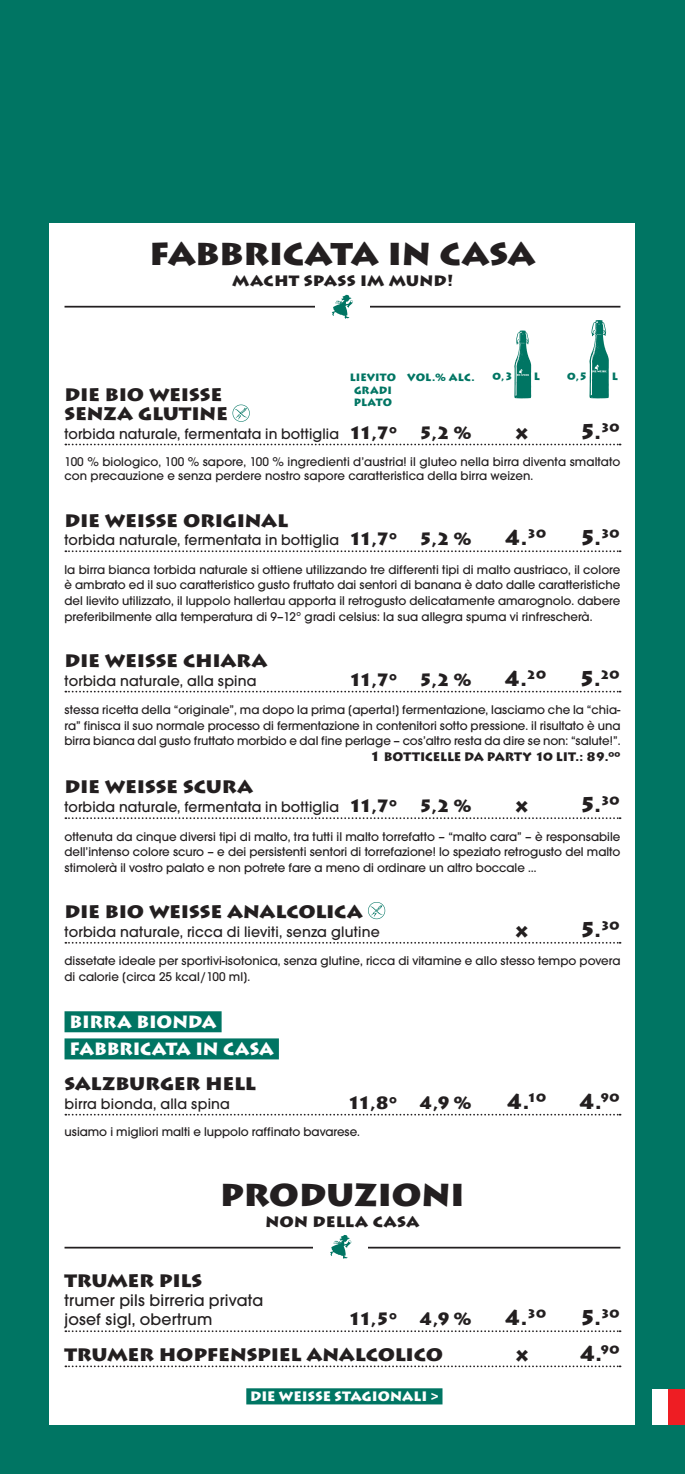
<style>
.page{position:relative;width:685px;height:1474px;background:#fff}
.page>*{position:absolute;margin:0;border:0;box-sizing:border-box;transform-origin:0 0}
.t1{font:900 36.75px "Lithos Pro";letter-spacing:-.015em;color:#231f20}
.t2{font:900 21px/19.2px "Lithos Pro";letter-spacing:-.015em;color:#231f20}
.t3{font:900 17.5px "Lithos Pro";letter-spacing:.005em;color:#231f20}
.t4{font:500 17.5px/19.2px "Avant Garde Gothic Itc T";letter-spacing:.01em;color:#231f20}
.t5{font:900 17.5px/27.1px "Lithos Pro";letter-spacing:-.01em;color:#fff}
.t6{font:500 15.75px "Avant Garde Gothic Itc T";letter-spacing:.01em;color:#231f20}
.t7{font:900 13.47px "Lithos Pro";letter-spacing:.005em;color:#fff}
.t8{font:500 13.12px/15.8px "Avant Garde Gothic Itc T";color:#231f20;text-align:justify}
.t9{font:900 12.25px "Lithos Pro";letter-spacing:-.01em;color:#231f20}
.t10{font:900 10.5px/12.6px "Lithos Pro";letter-spacing:.005em;color:#007563}
.s1{font-size:15.75px}
.s2{font-family:"Lithos Pro";font-weight:900;font-size:17.5px}
.s3{font-size:13.12px}
</style>
<div class="page">
<div style="left:0;top:0;width:685px;height:1473px;background:#007563"></div>
<div style="left:50px;top:223px;width:585px;height:1201px;background:#fff"></div>
<hr style="left:64px;top:306px;width:556px;height:1px;background:#231f20">
<svg style="left:65px;top:443px;width:555px;height:2px"></svg>
<svg style="left:65px;top:550px;width:555px;height:2px"></svg>
<svg style="left:65px;top:690px;width:555px;height:2px"></svg>
<svg style="left:65px;top:817px;width:555px;height:2px"></svg>
<svg style="left:65px;top:941px;width:555px;height:2px"></svg>
<div style="left:64px;top:1011px;width:157px;height:21px;background:#007563"></div>
<div style="left:64px;top:1038px;width:215px;height:21px;background:#007563"></div>
<svg style="left:65px;top:1113px;width:555px;height:2px"></svg>
<hr style="left:64px;top:1246px;width:556px;height:2px;background:#231f20">
<svg style="left:65px;top:1330px;width:555px;height:1px"></svg>
<svg style="left:65px;top:1365px;width:555px;height:2px"></svg>
<svg style="left:589px;top:320px;width:20px;height:78px"></svg>
<svg style="left:514px;top:330px;width:17px;height:68px"></svg>
<div style="left:651px;top:1388px;width:17px;height:36px;background:#fff"></div>
<div style="left:668px;top:1388px;width:17px;height:36px;background:#ee1d23"></div>
<div style="left:315px;top:293px;width:55px;height:28px;background:#fff"></div>
<svg style="left:332px;top:295px;width:21px;height:24px"></svg>
<div style="left:246px;top:1388px;width:196px;height:16px;background:#007563"></div>
<svg style="left:232px;top:404px;width:18px;height:18px"></svg>
<svg style="left:368px;top:902px;width:17px;height:17px"></svg>
<div style="left:313px;top:1232px;width:55px;height:28px;background:#fff"></div>
<svg style="left:330px;top:1235px;width:21px;height:23px"></svg>
<h1 class="t1" style="left:149px;top:229px;width:388px">fabbricata in casa</h1>
<h3 class="t3" style="left:232px;top:269px;width:222px">macht spass im mund<span class="s1">!</span></h3>
<p class="t10" style="left:350px;top:371px;width:48px">LIEVITO</p>
<p class="t10" style="left:492px;top:371px;width:22px">0,3</p>
<p class="t10" style="left:534px;top:371px;width:8px">L</p>
<p class="t10" style="left:567px;top:371px;width:22px">0,5</p>
<p class="t10" style="left:611px;top:371px;width:8px">L</p>
<p class="t10" style="left:354px;top:384px;width:40px">GRADI<br>PLATO</p>
<p class="t10" style="left:407px;top:371px;width:69px">VOL.% ALC.</p>
<h2 class="t2" style="left:64px;top:384px;width:165px">die bio weisse senza glutine</h2>
<p class="t6" style="left:64px;top:424px;width:408px">torbida naturale, fermentata in bottiglia <span class="s2">11,7° 5,2 %</span></p>
<h3 class="t3" style="left:515px;top:421px;width:14px">x</h3>
<h2 class="t2" style="left:579px;top:422px;width:42px">5.<sup>30</sup></h2>
<p class="t8" style="left:64px;top:454px;width:557px;line-height:14.7px">100 % biologico, 100 % sapore, 100 % ingredienti d’austria! il gluteo nella birra diventa smaltato con precauzione e senza perdere nostro sapore caratteristica della birra weizen.</p>
<h2 class="t2" style="left:64px;top:510px;width:225px">die weisse original</h2>
<p class="t6" style="left:64px;top:531px;width:408px">torbida naturale, fermentata in bottiglia <span class="s2">11,7° 5,2 %</span></p>
<h2 class="t2" style="left:504px;top:529px;width:43px">4.<sup>30</sup></h2>
<h2 class="t2" style="left:579px;top:529px;width:42px">5.<sup>30</sup></h2>
<p class="t8" style="left:64px;top:561px;width:557px">la birra bianca torbida naturale si ottiene utilizzando tre differenti tipi di malto austriaco, il colore è ambrato ed il suo caratteristico gusto fruttato dai sentori di banana è dato dalle caratteristiche del lievito utilizzato, il luppolo hallertau apporta il retrogusto delicatamente amarognolo. dabere preferibilmente alla temperatura di 9–12° gradi celsius: la sua allegra spuma vi rinfrescherà.</p>
<h2 class="t2" style="left:64px;top:650px;width:205px">die weisse chiara</h2>
<p class="t6" style="left:64px;top:671px;width:194px">torbida naturale, alla spina</p>
<h3 class="t3" style="left:348px;top:668px;width:125px">11,7° 5,2 %</h3>
<h2 class="t2" style="left:503px;top:669px;width:44px">4.<sup>20</sup></h2>
<h2 class="t2" style="left:579px;top:669px;width:42px">5.<sup>20</sup></h2>
<p class="t8" style="left:64px;top:701px;width:557px">stessa ricetta della “originale”, ma dopo la prima [aperta!] fermentazione, lasciamo che la “chia&shy;ra” finisca il suo normale processo di fermentazione in contenitori sotto pressione. il risultato è una birra bianca dal gusto fruttato morbido e dal fine perlage – cos’altro resta da dire se non: “salute!”.</p>
<p class="t9" style="left:369px;top:749px;width:252px"><span class="s3">1</span> BOTTICELLE DA PARTY 10 LIT.: 89.<sup>00</sup></p>
<h2 class="t2" style="left:64px;top:777px;width:190px">die weisse scura</h2>
<p class="t6" style="left:64px;top:798px;width:408px">torbida naturale, fermentata in bottiglia <span class="s2">11,7° 5,2 %</span></p>
<h3 class="t3" style="left:515px;top:795px;width:14px">x</h3>
<h2 class="t2" style="left:579px;top:796px;width:42px">5.<sup>30</sup></h2>
<p class="t8" style="left:64px;top:828px;width:557px">ottenuta da cinque diversi tipi di malto, tra tutti il malto torrefatto – “malto cara” – è responsabile dell’intenso colore scuro – e dei persistenti sentori di torrefazione! lo speziato retrogusto del malto stimolerà il vostro palato e non potrete fare a meno di ordinare un altro boccale …</p>
<h2 class="t2" style="left:64px;top:901px;width:300px">die bio weisse analcolica</h2>
<p class="t6" style="left:64px;top:922px;width:317px">torbida naturale, ricca di lieviti, senza glutine</p>
<h3 class="t3" style="left:515px;top:920px;width:14px">x</h3>
<h2 class="t2" style="left:579px;top:920px;width:42px">5.<sup>30</sup></h2>
<p class="t8" style="left:64px;top:952px;width:557px">dissetate ideale per sportivi-isotonica, senza glutine, ricca di vitamine e allo stesso tempo povera di calorie [circa 25 kcal/100 ml].</p>
<h3 class="t5" style="left:69px;top:1008px;width:206px">BIRRA BIONDA<br>FABBRICATA IN CASA</h3>
<h2 class="t2" style="left:64px;top:1073px;width:193px">salzburger hell</h2>
<p class="t6" style="left:64px;top:1094px;width:167px">birra bionda, alla spina</p>
<h3 class="t3" style="left:347px;top:1091px;width:126px">11,8° 4,9 %</h3>
<h2 class="t2" style="left:506px;top:1092px;width:41px">4.<sup>10</sup></h2>
<h2 class="t2" style="left:578px;top:1092px;width:43px">4.<sup>90</sup></h2>
<p class="t8" style="left:64px;top:1123px;width:297px">usiamo i migliori malti e luppolo raffinato bavarese.</p>
<h1 class="t1" style="left:220px;top:1170px;width:246px">produzioni</h1>
<h3 class="t3" style="left:265px;top:1209px;width:156px">non della casa</h3>
<h2 class="t2" style="left:64px;top:1270px;width:139px">trumer pils</h2>
<h3 class="t4" style="left:64px;top:1290px;width:200px">trumer pils birreria privata josef sigl, obertrum</h3>
<h3 class="t3" style="left:347px;top:1308px;width:126px">11,5° 4,9 %</h3>
<h2 class="t2" style="left:504px;top:1308px;width:43px">4.<sup>30</sup></h2>
<h2 class="t2" style="left:579px;top:1308px;width:42px">5.<sup>30</sup></h2>
<h2 class="t2" style="left:64px;top:1343px;width:380px">trumer hopfenspiel analcolico</h2>
<h3 class="t3" style="left:516px;top:1343px;width:14px">x</h3>
<h2 class="t2" style="left:579px;top:1343px;width:42px">4.<sup>90</sup></h2>
<p class="t7" style="left:250px;top:1387px;width:190px">DIE WEISSE STAGIONALI &gt;</p>
</div>
